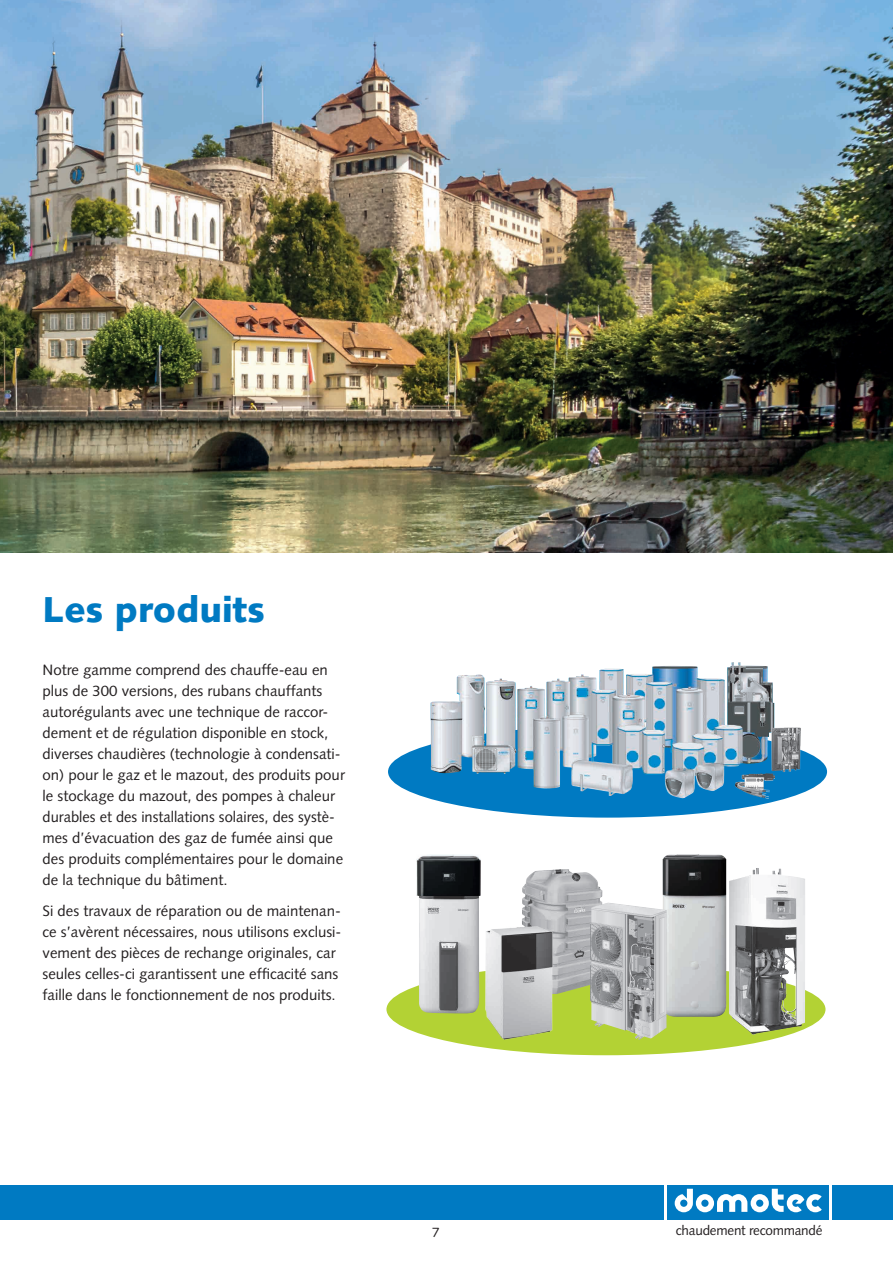
<style>
.page{position:relative;width:893px;height:1263px;background:#fff}
.page>*{position:absolute;margin:0;border:0;box-sizing:border-box;transform-origin:0 0}
.t1{font:900 36px "Syntax";color:#007ac2}
.t2{font:15px/21px "Syntax";color:#231f20}
.t3{font:13.5px "Syntax";letter-spacing:-.02em;color:#231f20}
</style>
<div class="page">
<div style="left:0;top:1186px;width:664px;height:34px;background:#007ac2"></div>
<div style="left:667px;top:1186px;width:162px;height:34px;background:#007ac2"></div>
<svg style="left:675px;top:1189px;width:147px;height:23px"></svg>
<div style="left:832px;top:1186px;width:61px;height:34px;background:#007ac2"></div>
<img style="left:0;top:0;width:893px;height:553px">
<svg style="left:386px;top:963px;width:439px;height:92px;background:#b1c854"></svg>
<svg style="left:388px;top:726px;width:439px;height:92px;background:#2c89c0"></svg>
<img style="left:517px;top:662px;width:221px;height:134px">
<img style="left:771px;top:726px;width:35px;height:52px">
<img style="left:735px;top:773px;width:34px;height:26px">
<img style="left:663px;top:854px;width:63px;height:163px">
<img style="left:522px;top:869px;width:80px;height:125px">
<img style="left:729px;top:868px;width:76px;height:167px">
<img style="left:590px;top:903px;width:18px;height:123px">
<img style="left:419px;top:896px;width:60px;height:117px">
<img style="left:417px;top:855px;width:63px;height:41px">
<img style="left:486px;top:926px;width:67px;height:113px">
<h1 class="t1" style="left:43px;top:588px;width:224px">Les produits</h1>
<p class="t2" style="left:43px;top:659px;width:304px">Notre gamme comprend des chauffe-eau en plus de 300 versions, des rubans chauffants autorégulants avec une technique de raccor&shy;dement et de régulation disponible en stock, diverses chaudières (technologie à condensati&shy;on) pour le gaz et le mazout, des produits pour le stockage du mazout, des pompes à chaleur durables et des installations solaires, des systè&shy;mes d’évacuation des gaz de fumée ainsi que des produits complémentaires pour le domaine de la technique du bâtiment.</p>
<p class="t2" style="left:43px;top:900px;width:300px">Si des travaux de réparation ou de maintenan&shy;ce s’avèrent nécessaires, nous utilisons exclusi&shy;vement des pièces de rechange originales, car seules celles-ci garantissent une efficacité sans faille dans le fonctionnement de nos produits.</p>
<p class="t3" style="left:432px;top:1224px;width:9px">7</p>
<p class="t3" style="left:676px;top:1222px;width:148px">chaudement recommandé</p>
</div>
